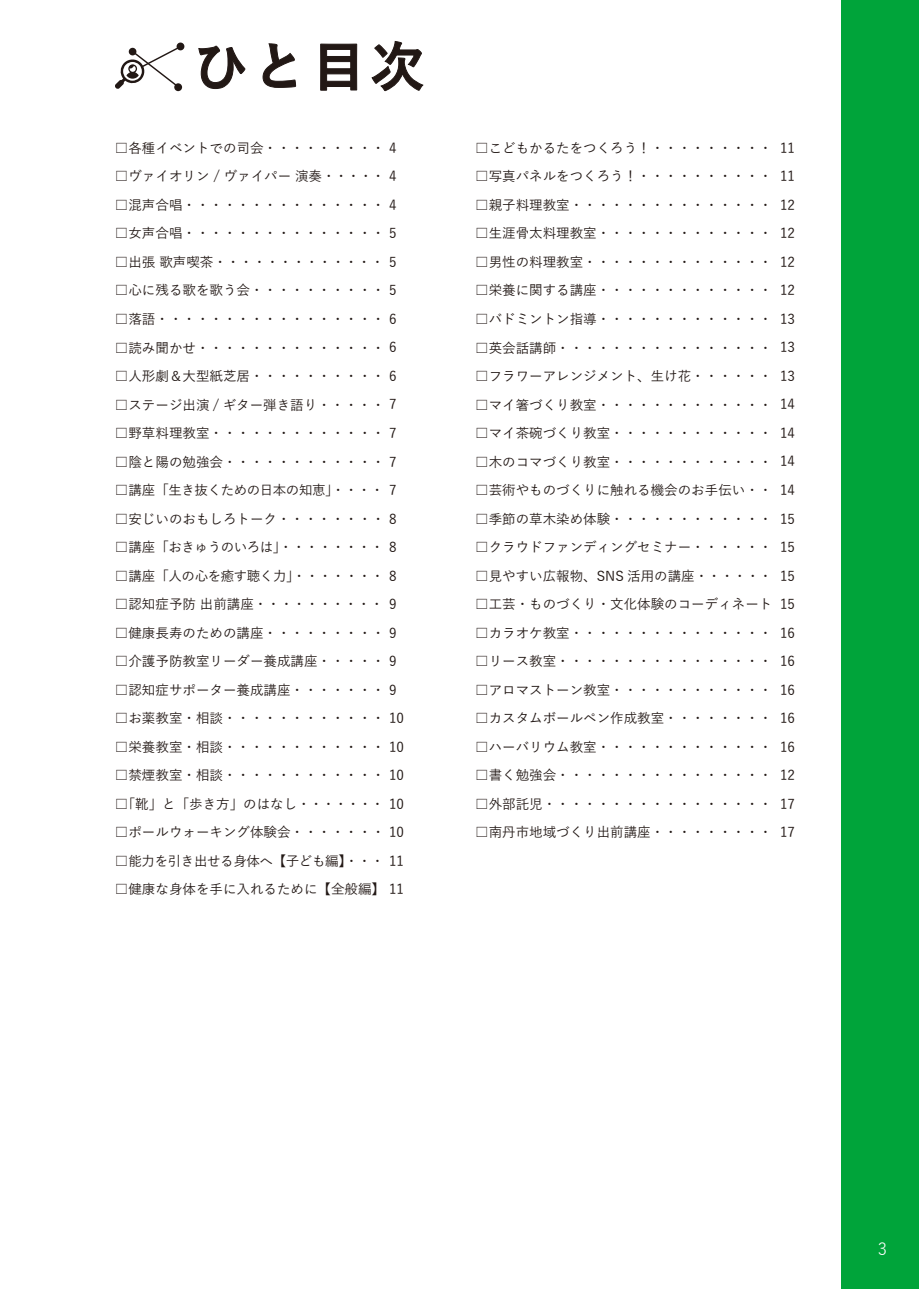
<style>
.page{position:relative;width:919px;height:1289px;background:#fff}
.page>*{position:absolute;margin:0;border:0;box-sizing:border-box;transform-origin:0 0}
.t1{font:700 53.85px "Yu Gothic";color:#221815}
.t2{font:16.5px "Yu Gothic";color:#fff}
.t3{font:500 13.5px/28.5px "Yu Gothic";color:#221815;text-align:justify}
.t4{font:500 13.5px "Yu Gothic";letter-spacing:-.035em;color:#221815}
.t5{font:500 13.5px "Yu Gothic";letter-spacing:-.03em;color:#221815}
</style>
<div class="page">
<div style="left:840px;top:0;width:78px;height:1288px;background:#00a43a"></div>
<svg style="left:198px;top:46px;width:47px;height:43px"></svg>
<svg style="left:262px;top:43px;width:34px;height:45px"></svg>
<svg style="left:320px;top:44px;width:37px;height:47px"></svg>
<svg style="left:371px;top:41px;width:53px;height:50px"></svg>
<svg style="left:115px;top:47px;width:68px;height:42px"></svg>
<div style="left:176px;top:43px;width:8px;height:7px;background:#221815;border-radius:50%"></div>
<h1 class="t1" style="left:193px;top:36px;width:233px">ひと目次</h1>
<p class="t3" style="left:115px;top:132px;width:283px">□各種イベントでの司会・・・・・・・・・ 4</p>
<p class="t3" style="left:115px;top:160px;width:283px">□ヴァイオリン / ヴァイパー 演奏・・・・・ 4</p>
<p class="t3" style="left:115px;top:189px;width:283px">□混声合唱・・・・・・・・・・・・・・・4</p>
<p class="t3" style="left:115px;top:217px;width:283px">□女声合唱・・・・・・・・・・・・・・・5</p>
<p class="t3" style="left:115px;top:246px;width:283px">□出張 歌声喫茶・・・・・・・・・・・・・ 5</p>
<p class="t3" style="left:115px;top:274px;width:283px">□心に残る歌を歌う会・・・・・・・・・・ 5</p>
<p class="t3" style="left:115px;top:303px;width:283px">□落語・・・・・・・・・・・・・・・・・6</p>
<p class="t3" style="left:115px;top:331px;width:283px">□読み聞かせ・・・・・・・・・・・・・・6</p>
<p class="t3" style="left:115px;top:360px;width:283px">□人形劇＆大型紙芝居・・・・・・・・・・ 6</p>
<p class="t3" style="left:115px;top:388px;width:283px">□ステージ出演 / ギター弾き語り・・・・・ 7</p>
<p class="t3" style="left:115px;top:417px;width:283px">□野草料理教室・・・・・・・・・・・・・7</p>
<p class="t3" style="left:115px;top:445px;width:283px">□陰と陽の勉強会・・・・・・・・・・・・7</p>
<p class="t4" style="left:115px;top:477px;width:283px">□講座「生き抜くための日本の知恵」・・・・ 7</p>
<p class="t3" style="left:115px;top:502px;width:283px">□安じいのおもしろトーク・・・・・・・・ 8</p>
<p class="t4" style="left:115px;top:534px;width:283px">□講座「おきゅうのいろは」・・・・・・・・ 8</p>
<p class="t4" style="left:115px;top:563px;width:283px">□講座「人の心を癒す聴く力」・・・・・・・ 8</p>
<p class="t3" style="left:115px;top:588px;width:283px">□認知症予防 出前講座・・・・・・・・・・ 9</p>
<p class="t3" style="left:115px;top:616px;width:283px">□健康長寿のための講座・・・・・・・・・ 9</p>
<p class="t3" style="left:115px;top:645px;width:283px">□介護予防教室リーダー養成講座・・・・・ 9</p>
<p class="t3" style="left:115px;top:673px;width:283px">□認知症サポーター養成講座・・・・・・・ 9</p>
<p class="t3" style="left:115px;top:702px;width:290px">□お薬教室・相談・・・・・・・・・・・・10</p>
<p class="t3" style="left:115px;top:730px;width:290px">□栄養教室・相談・・・・・・・・・・・・10</p>
<p class="t3" style="left:115px;top:759px;width:290px">□禁煙教室・相談・・・・・・・・・・・・10</p>
<p class="t3" style="left:115px;top:787px;width:290px">□「靴」と「歩き方」のはなし・・・・・・・ 10</p>
<p class="t3" style="left:115px;top:816px;width:290px">□ポールウォーキング体験会・・・・・・・ 10</p>
<p class="t5" style="left:115px;top:848px;width:290px">□能力を引き出せる身体へ【子ども編】・・・ 11</p>
<p class="t3" style="left:115px;top:873px;width:290px">□健康な身体を手に入れるために【全般編】 11</p>
<p class="t3" style="left:475px;top:132px;width:298px">□こどもかるたをつくろう！・・・・・・・・・</p>
<p class="t3" style="left:475px;top:160px;width:298px">□写真パネルをつくろう！・・・・・・・・・・</p>
<p class="t3" style="left:475px;top:189px;width:298px">□親子料理教室・・・・・・・・・・・・・・・</p>
<p class="t3" style="left:475px;top:217px;width:298px">□生涯骨太料理教室・・・・・・・・・・・・・</p>
<p class="t3" style="left:475px;top:246px;width:298px">□男性の料理教室・・・・・・・・・・・・・・</p>
<p class="t3" style="left:475px;top:274px;width:298px">□栄養に関する講座・・・・・・・・・・・・・</p>
<p class="t3" style="left:475px;top:303px;width:298px">□バドミントン指導・・・・・・・・・・・・・</p>
<p class="t3" style="left:475px;top:331px;width:298px">□英会話講師・・・・・・・・・・・・・・・・</p>
<p class="t3" style="left:475px;top:360px;width:298px">□フラワーアレンジメント、生け花・・・・・・</p>
<p class="t3" style="left:475px;top:388px;width:298px">□マイ箸づくり教室・・・・・・・・・・・・・</p>
<p class="t3" style="left:475px;top:417px;width:298px">□マイ茶碗づくり教室・・・・・・・・・・・・</p>
<p class="t3" style="left:475px;top:445px;width:298px">□木のコマづくり教室・・・・・・・・・・・・</p>
<p class="t3" style="left:475px;top:474px;width:298px">□芸術やものづくりに触れる機会のお手伝い・・</p>
<p class="t3" style="left:475px;top:502px;width:298px">□季節の草木染め体験・・・・・・・・・・・・</p>
<p class="t3" style="left:475px;top:531px;width:298px">□クラウドファンディングセミナー・・・・・・</p>
<p class="t3" style="left:475px;top:559px;width:299px">□見やすい広報物、SNS 活用の講座・・・・・・</p>
<p class="t3" style="left:475px;top:588px;width:298px">□工芸・ものづくり・文化体験のコーディネート</p>
<p class="t3" style="left:475px;top:616px;width:298px">□カラオケ教室・・・・・・・・・・・・・・・</p>
<p class="t3" style="left:475px;top:645px;width:298px">□リース教室・・・・・・・・・・・・・・・・</p>
<p class="t3" style="left:475px;top:673px;width:298px">□アロマストーン教室・・・・・・・・・・・・</p>
<p class="t3" style="left:475px;top:702px;width:298px">□カスタムボールペン作成教室・・・・・・・・</p>
<p class="t3" style="left:475px;top:730px;width:298px">□ハーバリウム教室・・・・・・・・・・・・・</p>
<p class="t3" style="left:475px;top:759px;width:298px">□書く勉強会・・・・・・・・・・・・・・・・</p>
<p class="t3" style="left:475px;top:787px;width:298px">□外部託児・・・・・・・・・・・・・・・・・</p>
<p class="t3" style="left:475px;top:816px;width:298px">□南丹市地域づくり出前講座・・・・・・・・・</p>
<p class="t3" style="left:780px;top:132px;width:16px">11<br>11<br>12<br>12<br>12<br>12<br>13<br>13<br>13<br>14<br>14<br>14<br>14<br>15<br>15<br>15<br>15<br>16<br>16<br>16<br>16<br>16<br>12<br>17<br>17</p>
<p class="t2" style="left:877px;top:1234px;width:11px">3</p>
</div>
